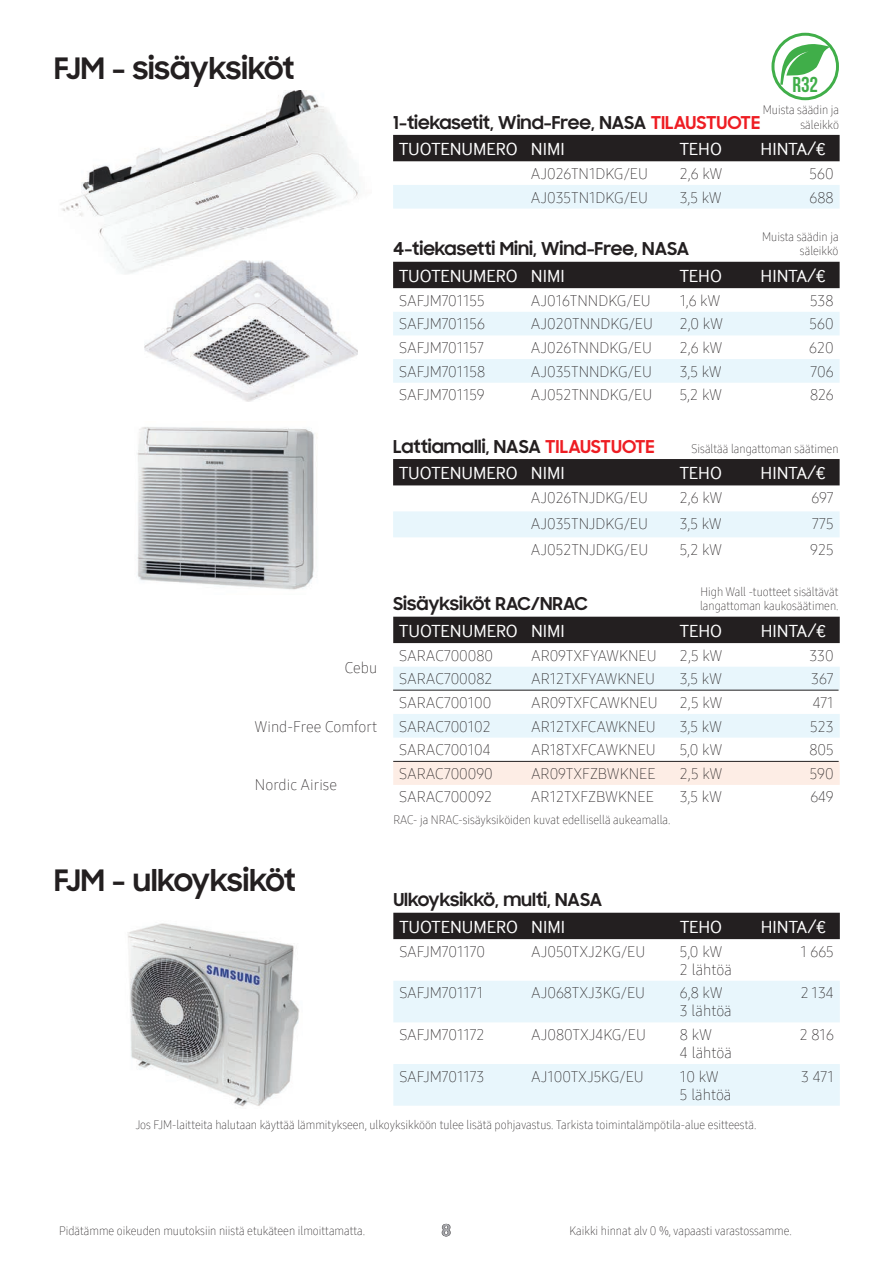
<style>
.page{position:relative;width:893px;height:1263px;background:#fff}
.page>*{position:absolute;margin:0;border:0;box-sizing:border-box;transform-origin:0 0}
.t1{font:700 30px "Samsung Sharp Sans";color:#231f20}
.t2{font:700 21.6px "Bebas Neue";color:#40ae49}
.t3{font:700 18px "Samsung Sharp Sans";color:#231f20}
.t4{font:18px "Samsung Inter Face";color:#fff}
.t5{font:700 18px "Samsung Inter Face";color:#231f20}
.t6{font:15px/18px "Samsung One 200";color:#231f20}
.t7{font:12px/14.4px "Samsung One 200 C";color:#231f20;text-align:right}
.s1{color:#ee1d23}
</style>
<div class="page">
<div style="left:393px;top:135px;width:447px;height:26px;background:#231f20"></div>
<div style="left:393px;top:185px;width:447px;height:24px;background:#e8f6fc"></div>
<div style="left:393px;top:459px;width:447px;height:26px;background:#231f20"></div>
<div style="left:393px;top:511px;width:447px;height:26px;background:#e8f6fc"></div>
<div style="left:393px;top:913px;width:447px;height:26px;background:#231f20"></div>
<svg style="left:393px;top:981px;width:447px;height:125px;fill:#e8f6fc"></svg>
<img style="left:145px;top:261px;width:213px;height:140px">
<img style="left:60px;top:90px;width:299px;height:138px">
<img style="left:98px;top:228px;width:65px;height:47px">
<img style="left:163px;top:228px;width:104px;height:33px">
<img style="left:267px;top:260px;width:91px;height:15px">
<div style="left:393px;top:262px;width:447px;height:26px;background:#231f20"></div>
<svg style="left:393px;top:312px;width:447px;height:71px"></svg>
<img style="left:127px;top:923px;width:172px;height:184px">
<img style="left:137px;top:427px;width:177px;height:163px">
<div style="left:393px;top:617px;width:447px;height:26px;background:#231f20"></div>
<svg style="left:393px;top:667px;width:447px;height:71px"></svg>
<div style="left:393px;top:761px;width:447px;height:24px;background:#fdede5"></div>
<hr style="left:393px;top:690px;width:445px;height:1px;background:#231f20">
<hr style="left:393px;top:761px;width:446px;height:1px;background:#231f20">
<svg style="left:780px;top:44px;width:50px;height:41px"></svg>
<div style="left:771px;top:33px;width:68px;height:67px;border:3px solid #40ae49;border-radius:50%"></div>
<h1 class="t1" style="left:54px;top:46px;width:242px">FJM - sisäyksiköt</h1>
<p class="t6" style="left:345px;top:658px;width:34px">Cebu</p>
<p class="t6" style="left:254px;top:718px;width:124px">Wind-Free Comfort</p>
<p class="t6" style="left:255px;top:776px;width:84px">Nordic Airise</p>
<h1 class="t1" style="left:54px;top:858px;width:243px">FJM - ulkoyksiköt</h1>
<h2 class="t2" style="left:792px;top:73px;width:27px">R32</h2>
<p class="t7" style="left:763px;top:103px;width:78px">Muista säädin ja säleikkö</p>
<p class="t3" style="left:393px;top:109px;width:369px">1-tiekasetit, Wind-Free, NASA <span class="s1">TILAUSTUOTE</span></p>
<p class="t4" style="left:399px;top:139px;width:167px">TUOTENUMERO NIMI</p>
<p class="t4" style="left:680px;top:139px;width:44px">TEHO</p>
<p class="t4" style="left:761px;top:139px;width:67px">HINTA/€</p>
<p class="t6" style="left:531px;top:164px;width:118px">AJ026TN1DKG/EU</p>
<p class="t6" style="left:680px;top:164px;width:44px">2,6 kW</p>
<p class="t6" style="left:810px;top:164px;width:26px">560</p>
<p class="t6" style="left:531px;top:188px;width:119px">AJ035TN1DKG/EU</p>
<p class="t6" style="left:680px;top:188px;width:44px">3,5 kW</p>
<p class="t6" style="left:809px;top:188px;width:26px">688</p>
<p class="t3" style="left:393px;top:236px;width:298px">4-tiekasetti Mini, Wind-Free, NASA</p>
<p class="t7" style="left:762px;top:229px;width:78px">Muista säädin ja säleikkö</p>
<p class="t4" style="left:399px;top:266px;width:167px">TUOTENUMERO NIMI</p>
<p class="t4" style="left:680px;top:266px;width:44px">TEHO</p>
<p class="t4" style="left:761px;top:266px;width:67px">HINTA/€</p>
<p class="t6" style="left:399px;top:291px;width:87px">SAFJM701155</p>
<p class="t6" style="left:531px;top:291px;width:121px">AJ016TNNDKG/EU</p>
<p class="t6" style="left:680px;top:291px;width:42px">1,6 kW</p>
<p class="t6" style="left:810px;top:291px;width:25px">538</p>
<p class="t6" style="left:399px;top:315px;width:87px">SAFJM701156</p>
<p class="t6" style="left:531px;top:315px;width:124px">AJ020TNNDKG/EU</p>
<p class="t6" style="left:680px;top:315px;width:45px">2,0 kW</p>
<p class="t6" style="left:810px;top:315px;width:25px">560</p>
<p class="t6" style="left:399px;top:339px;width:86px">SAFJM701157</p>
<p class="t6" style="left:531px;top:339px;width:123px">AJ026TNNDKG/EU</p>
<p class="t6" style="left:680px;top:339px;width:44px">2,6 kW</p>
<p class="t6" style="left:809px;top:339px;width:26px">620</p>
<p class="t6" style="left:399px;top:362px;width:88px">SAFJM701158</p>
<p class="t6" style="left:531px;top:362px;width:123px">AJ035TNNDKG/EU</p>
<p class="t6" style="left:680px;top:362px;width:44px">3,5 kW</p>
<p class="t6" style="left:811px;top:362px;width:24px">706</p>
<p class="t6" style="left:399px;top:386px;width:87px">SAFJM701159</p>
<p class="t6" style="left:531px;top:386px;width:123px">AJ052TNNDKG/EU</p>
<p class="t6" style="left:680px;top:386px;width:44px">5,2 kW</p>
<p class="t6" style="left:810px;top:386px;width:25px">826</p>
<p class="t3" style="left:393px;top:433px;width:263px">Lattiamalli, NASA <span class="s1">TILAUSTUOTE</span></p>
<p class="t7" style="left:691px;top:441px;width:149px">Sisältää langattoman säätimen</p>
<p class="t4" style="left:399px;top:463px;width:167px">TUOTENUMERO NIMI</p>
<p class="t4" style="left:680px;top:463px;width:44px">TEHO</p>
<p class="t4" style="left:761px;top:463px;width:67px">HINTA/€</p>
<p class="t6" style="left:531px;top:489px;width:118px">AJ026TNJDKG/EU</p>
<p class="t6" style="left:680px;top:489px;width:44px">2,6 kW</p>
<p class="t6" style="left:812px;top:489px;width:23px">697</p>
<p class="t6" style="left:531px;top:515px;width:119px">AJ035TNJDKG/EU</p>
<p class="t6" style="left:680px;top:515px;width:44px">3,5 kW</p>
<p class="t6" style="left:812px;top:515px;width:23px">775</p>
<p class="t6" style="left:531px;top:540px;width:119px">AJ052TNJDKG/EU</p>
<p class="t6" style="left:680px;top:540px;width:44px">5,2 kW</p>
<p class="t6" style="left:810px;top:540px;width:25px">925</p>
<p class="t3" style="left:393px;top:590px;width:196px">Sisäyksiköt RAC/NRAC</p>
<p class="t7" style="left:700px;top:584px;width:140px;text-align:left">High Wall -tuotteet sisältävät langattoman kaukosäätimen.</p>
<p class="t4" style="left:399px;top:621px;width:167px">TUOTENUMERO NIMI</p>
<p class="t4" style="left:680px;top:621px;width:44px">TEHO</p>
<p class="t4" style="left:761px;top:621px;width:67px">HINTA/€</p>
<p class="t6" style="left:399px;top:646px;width:95px">SARAC700080</p>
<p class="t6" style="left:531px;top:646px;width:127px">AR09TXFYAWKNEU</p>
<p class="t6" style="left:680px;top:646px;width:44px">2,5 kW</p>
<p class="t6" style="left:809px;top:646px;width:26px">330</p>
<p class="t6" style="left:399px;top:670px;width:95px">SARAC700082</p>
<p class="t6" style="left:531px;top:670px;width:125px">AR12TXFYAWKNEU</p>
<p class="t6" style="left:680px;top:670px;width:44px">3,5 kW</p>
<p class="t6" style="left:811px;top:670px;width:24px">367</p>
<p class="t6" style="left:399px;top:693px;width:94px">SARAC700100</p>
<p class="t6" style="left:531px;top:693px;width:128px">AR09TXFCAWKNEU</p>
<p class="t6" style="left:680px;top:693px;width:44px">2,5 kW</p>
<p class="t6" style="left:813px;top:693px;width:23px">471</p>
<p class="t6" style="left:399px;top:717px;width:93px">SARAC700102</p>
<p class="t6" style="left:531px;top:717px;width:126px">AR12TXFCAWKNEU</p>
<p class="t6" style="left:680px;top:717px;width:44px">3,5 kW</p>
<p class="t6" style="left:810px;top:717px;width:25px">523</p>
<p class="t6" style="left:399px;top:741px;width:93px">SARAC700104</p>
<p class="t6" style="left:531px;top:741px;width:126px">AR18TXFCAWKNEU</p>
<p class="t6" style="left:680px;top:741px;width:44px">5,0 kW</p>
<p class="t6" style="left:809px;top:741px;width:26px">805</p>
<p class="t6" style="left:399px;top:764px;width:95px">SARAC700090</p>
<p class="t6" style="left:531px;top:764px;width:126px">AR09TXFZBWKNEE</p>
<p class="t6" style="left:680px;top:764px;width:44px">2,5 kW</p>
<p class="t6" style="left:810px;top:764px;width:25px">590</p>
<p class="t6" style="left:399px;top:788px;width:94px">SARAC700092</p>
<p class="t6" style="left:531px;top:788px;width:125px">AR12TXFZBWKNEE</p>
<p class="t6" style="left:680px;top:788px;width:44px">3,5 kW</p>
<p class="t6" style="left:810px;top:788px;width:25px">649</p>
<p class="t7" style="left:393px;top:813px;width:279px">RAC- ja NRAC-sisäyksiköiden kuvat edellisellä aukeamalla.</p>
<p class="t3" style="left:393px;top:886px;width:210px">Ulkoyksikkö, multi, NASA</p>
<p class="t4" style="left:399px;top:917px;width:167px">TUOTENUMERO NIMI</p>
<p class="t4" style="left:680px;top:917px;width:44px">TEHO</p>
<p class="t4" style="left:761px;top:917px;width:67px">HINTA/€</p>
<p class="t6" style="left:399px;top:942px;width:87px">SAFJM701170</p>
<p class="t6" style="left:531px;top:942px;width:116px">AJ050TXJ2KG/EU</p>
<p class="t6" style="left:680px;top:942px;width:53px">5,0 kW<br>2 lähtöä</p>
<p class="t6" style="left:800px;top:942px;width:35px">1 665</p>
<p class="t6" style="left:399px;top:984px;width:85px">SAFJM701171</p>
<p class="t6" style="left:531px;top:984px;width:116px">AJ068TXJ3KG/EU</p>
<p class="t6" style="left:680px;top:984px;width:53px">6,8 kW<br>3 lähtöä</p>
<p class="t6" style="left:801px;top:984px;width:34px">2 134</p>
<p class="t6" style="left:399px;top:1025px;width:87px">SAFJM701172</p>
<p class="t6" style="left:531px;top:1025px;width:116px">AJ080TXJ4KG/EU</p>
<p class="t6" style="left:680px;top:1025px;width:53px">8 kW<br>4 lähtöä</p>
<p class="t6" style="left:800px;top:1025px;width:36px">2 816</p>
<p class="t6" style="left:399px;top:1067px;width:87px">SAFJM701173</p>
<p class="t6" style="left:531px;top:1067px;width:114px">AJ100TXJ5KG/EU</p>
<p class="t6" style="left:680px;top:1067px;width:53px">10 kW<br>5 lähtöä</p>
<p class="t6" style="left:801px;top:1067px;width:34px">3 471</p>
<p class="t7" style="left:136px;top:1118px;width:622px">Jos FJM-laitteita halutaan käyttää lämmitykseen, ulkoyksikköön tulee lisätä pohjavastus. Tarkista toimintalämpötila-alue esitteestä.</p>
<p class="t7" style="left:59px;top:1223px;width:307px">Pidätämme oikeuden muutoksiin niistä etukäteen ilmoittamatta.</p>
<p class="t5" style="left:442px;top:1219px;width:11px">8</p>
<p class="t7" style="left:570px;top:1223px;width:224px">Kaikki hinnat alv 0 %, vapaasti varastossamme.</p>
</div>
